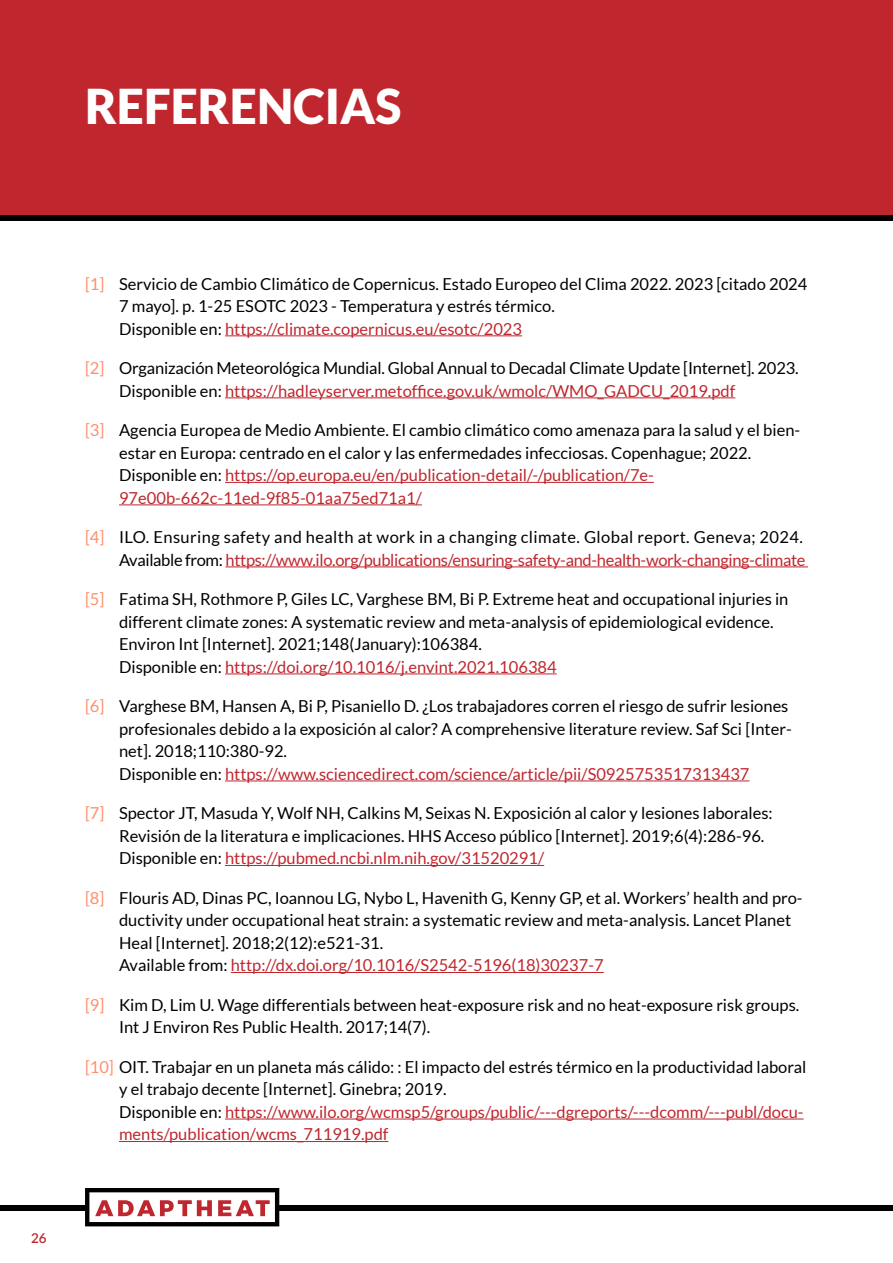
<style>
.page{position:relative;width:893px;height:1263px;background:#fff}
.page>*{position:absolute;margin:0;border:0;box-sizing:border-box;transform-origin:0 0}
.t1{font:900 48px "Lato";color:#fff}
.t2{font:16.5px/22.5px "Lato";color:#000}
.t3{font:16.5px/22.5px "Lato";letter-spacing:-.02em;color:#000;text-align:right}
.t4{font:600 13.5px "Lato";color:#bf262e}
.s1{color:#ff8f6b}
.s2{color:#bf262e}
</style>
<div class="page">
<div style="left:0;top:0;width:893px;height:218px;background:#bf262e"></div>
<div style="left:0;top:1205px;width:893px;height:6px;background:#000"></div>
<svg style="left:85px;top:1188px;width:194px;height:38px"></svg>
<div style="left:0;top:216px;width:893px;height:5px;background:#000"></div>
<hr style="left:225px;top:335px;width:297px;height:1px;background:#bf262e">
<hr style="left:225px;top:397px;width:510px;height:1px;background:#bf262e">
<hr style="left:225px;top:482px;width:429px;height:1px;background:#bf262e">
<hr style="left:119px;top:504px;width:303px;height:1px;background:#bf262e">
<hr style="left:225px;top:566px;width:583px;height:1px;background:#bf262e">
<hr style="left:225px;top:673px;width:332px;height:1px;background:#bf262e">
<hr style="left:225px;top:780px;width:524px;height:1px;background:#bf262e">
<hr style="left:225px;top:865px;width:319px;height:1px;background:#bf262e">
<hr style="left:231px;top:972px;width:373px;height:1px;background:#bf262e">
<hr style="left:225px;top:1118px;width:579px;height:1px;background:#bf262e">
<hr style="left:119px;top:1141px;width:269px;height:1px;background:#bf262e">
<h1 class="t1" style="left:85px;top:78px;width:318px">REFERENCIAS</h1>
<p class="t4" style="left:31px;top:1228px;width:17px">26</p>
<p class="t2" style="left:119px;top:272px;width:690px;text-indent:-34px"><span class="s1">[1]</span> Servicio de Cambio Climático de Copernicus. Estado Europeo del Clima 2022. 2023 [citado 2024<br>7 mayo]. p. 1-25 ESOTC 2023 - Temperatura y estrés térmico.<br>Disponible en: <span class="s2">https://climate.copernicus.eu/esotc/2023</span></p>
<p class="t2" style="left:119px;top:357px;width:681px;text-indent:-34px"><span class="s1">[2]</span> Organización Meteorológica Mundial. Global Annual to Decadal Climate Update [Internet]. 2023.<br>Disponible en: <span class="s2">https://hadleyserver.metoffice.gov.uk/wmolc/WMO_GADCU_2019.pdf</span></p>
<p class="t2" style="left:119px;top:419px;width:683px;text-indent:-34px"><span class="s1">[3]</span> Agencia Europea de Medio Ambiente. El cambio climático como amenaza para la salud y el bien&shy;estar en Europa: centrado en el calor y las enfermedades infecciosas. Copenhague; 2022.<br>Disponible en: <span class="s2">https://op.europa.eu/en/publication-detail/-/publication/7e-97e00b-662c-11ed-9f85-01aa75ed71a1/</span></p>
<p class="t3" style="left:85px;top:526px;width:722px"><span class="s1">[4]</span> ILO. Ensuring safety and health at work in a changing climate. Global report. Geneva; 2024.<br>Available from: <span class="s2">https://www.ilo.org/publications/ensuring-safety-and-health-work-changing-climate</span></p>
<p class="t2" style="left:119px;top:588px;width:671px;text-indent:-34px"><span class="s1">[5]</span> Fatima SH, Rothmore P, Giles LC, Varghese BM, Bi P. Extreme heat and occupational injuries in different climate zones: A systematic review and meta-analysis of epidemiological evidence.<br>Environ Int [Internet]. 2021;148(January):106384.<br>Disponible en: <span class="s2">https://doi.org/10.1016/j.envint.2021.106384</span></p>
<p class="t2" style="left:119px;top:695px;width:674px;text-indent:-34px"><span class="s1">[6]</span> Varghese BM, Hansen A, Bi P, Pisaniello D. ¿Los trabajadores corren el riesgo de sufrir lesiones profesionales debido a la exposición al calor? A comprehensive literature review. Saf Sci [Inter&shy;net]. 2018;110:380-92.<br>Disponible en: <span class="s2">https://www.sciencedirect.com/science/article/pii/S0925753517313437</span></p>
<p class="t2" style="left:119px;top:802px;width:655px;text-indent:-34px"><span class="s1">[7]</span> Spector JT, Masuda Y, Wolf NH, Calkins M, Seixas N. Exposición al calor y lesiones laborales:<br>Revisión de la literatura e implicaciones. HHS Acceso público [Internet]. 2019;6(4):286-96.<br>Disponible en: <span class="s2">https://pubmed.ncbi.nlm.nih.gov/31520291/</span></p>
<p class="t2" style="left:119px;top:886px;width:685px;text-indent:-34px"><span class="s1">[8]</span> Flouris AD, Dinas PC, Ioannou LG, Nybo L, Havenith G, Kenny GP, et al. Workers’ health and pro&shy;ductivity under occupational heat strain: a systematic review and meta-analysis. Lancet Planet Heal [Internet]. 2018;2(12):e521-31.<br>Available from: <span class="s2">http://dx.doi.org/10.1016/S2542-5196(18)30237-7</span></p>
<p class="t2" style="left:119px;top:993px;width:682px;text-indent:-34px"><span class="s1">[9]</span> Kim D, Lim U. Wage differentials between heat-exposure risk and no heat-exposure risk groups.<br>Int J Environ Res Public Health. 2017;14(7).</p>
<p class="t2" style="left:119px;top:1055px;width:689px;text-indent:-34px"><span class="s1">[10]</span> OIT. Trabajar en un planeta más cálido: : El impacto del estrés térmico en la productividad laboral y el trabajo decente [Internet]. Ginebra; 2019.<br>Disponible en: <span class="s2">https://www.ilo.org/wcmsp5/groups/public/---dgreports/---dcomm/---publ/docu&shy;ments/publication/wcms_711919.pdf</span></p>
</div>
